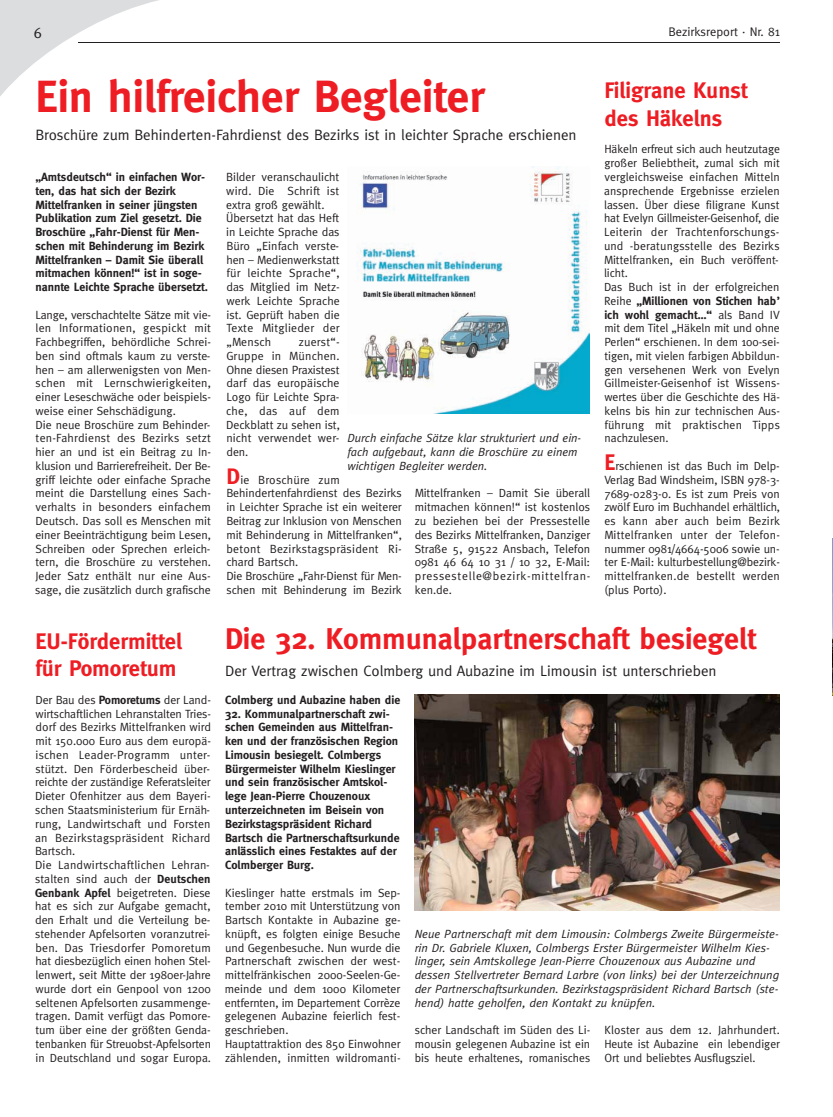
<style>
.page{position:relative;width:833px;height:1117px;background:#fff}
.page>*{position:absolute;margin:0;border:0;box-sizing:border-box;transform-origin:0 0}
.t1{font:700 45px "Meta";color:#ee1d23}
.t2{font:700 30px "Meta";color:#ee1d23}
.t3{font:700 22.5px/27.5px "Meta";color:#ee1d23}
.t4{font:15px "Meta";color:#231f20}
.t5{font:15px "Meta Caps";color:#231f20}
.t6{font:12.5px "Meta";color:#231f20}
.t7{font:11.88px/13.8px "Meta";color:#231f20}
.t8{font:700 11.88px/13.8px "Meta";color:#231f20}
.t9{font:italic 11.88px/13.8px "Meta";color:#231f20}
.s1{font-weight:700}
.s2{font-weight:700;font-size:22.5px;color:#ee1d23}
</style>
<div class="page">
<svg style="left:0;top:0;width:159px;height:96px"></svg>
<hr style="left:78px;top:42px;width:702px;height:1px;background:#231f20">
<img style="left:414px;top:694px;width:366px;height:216px">
<img style="left:832px;top:538px;width:1px;height:157px">
<img style="left:356px;top:166px;width:233px;height:248px">
<p class="t5" style="left:34px;top:24px;width:10px">6</p>
<p class="t6" style="left:668px;top:25px;width:113px">Bezirksreport · Nr. 81</p>
<h1 class="t1" style="left:35px;top:70px;width:451px">Ein hilfreicher Begleiter</h1>
<p class="t4" style="left:35px;top:126px;width:542px">Broschüre zum Behinderten-Fahrdienst des Bezirks ist in leichter Sprache erschienen</p>
<p class="t8" style="left:35px;top:170px;width:174px">„Amtsdeutsch“ in einfachen Wor&shy;ten, das hat sich der Bezirk<br>Mittelfranken in seiner jüngsten<br>Publikation zum Ziel gesetzt. Die<br>Broschüre „Fahr-Dienst für Men&shy;schen mit Behinderung im Bezirk<br>Mittelfranken – Damit Sie überall mitmachen können!“ ist in soge&shy;nannte Leichte Sprache übersetzt.</p>
<p class="t7" style="left:35px;top:307px;width:177px">Lange, verschachtelte Sätze mit vie&shy;len Informationen, gespickt mit Fachbegriffen, behördliche Schrei&shy;ben sind oftmals kaum zu verste&shy;hen – am allerwenigsten von Men&shy;schen mit Lernschwierigkeiten, einer Leseschwäche oder beispiels&shy;weise einer Sehschädigung.<br>Die neue Broschüre zum Behinder&shy;ten-Fahrdienst des Bezirks setzt hier an und ist ein Beitrag zu In&shy;klusion und Barrierefreiheit. Der Be&shy;griff leichte oder einfache Sprache meint die Darstellung eines Sach&shy;verhalts in besonders einfachem Deutsch. Das soll es Menschen mit einer Beeinträchtigung beim Lesen, Schreiben oder Sprechen erleich&shy;tern, die Broschüre zu verstehen.<br>Jeder Satz enthält nur eine Aus&shy;sage, die zusätzlich durch grafische</p>
<h3 class="t3" style="left:604px;top:77px;width:145px">Filigrane Kunst des Häkelns</h3>
<p class="t7" style="left:604px;top:142px;width:177px">Häkeln erfreut sich auch heutzutage großer Beliebtheit, zumal sich mit vergleichsweise einfachen Mitteln ansprechende Ergebnisse erzielen lassen. Über diese filigrane Kunst hat Evelyn Gillmeister-Geisenhof, die<br>Leiterin der Trachtenforschungs&shy;und -beratungsstelle des Bezirks<br>Mittelfranken, ein Buch veröffent&shy;licht.<br>Das Buch ist in der erfolgreichen<br>Reihe <span class="s1">„Millionen von Stichen hab’ ich wohl gemacht…“</span> als Band IV mit dem Titel „Häkeln mit und ohne<br>Perlen“ erschienen. In dem 100-sei&shy;tigen, mit vielen farbigen Abbildun&shy;gen versehenen Werk von Evelyn<br>Gillmeister-Geisenhof ist Wissens&shy;wertes über die Geschichte des Hä&shy;kelns bis hin zur technischen Aus&shy;führung mit praktischen Tipps nachzulesen.</p>
<p class="t7" style="left:604px;top:459px;width:177px;text-align:justify"><span class="s2">E</span>rschienen ist das Buch im Delp-Verlag Bad Windsheim, ISBN 978-3- 7689-0283-0. Es ist zum Preis von zwölf Euro im Buchhandel erhältlich, es kann aber auch beim Bezirk Mittelfranken unter der Telefon&shy;nummer 0981/4664-5006 sowie un&shy;ter E-Mail: kulturbestellung@bezirk&shy;mittelfranken.de bestellt werden (plus Porto).</p>
<p class="t7" style="left:226px;top:170px;width:115px">Bilder veranschaulicht wird. Die Schrift ist extra groß gewählt.<br>Übersetzt hat das Heft in Leichte Sprache das<br>Büro „Einfach verste&shy;hen – Medienwerkstatt für leichte Sprache“, das Mitglied im Netz&shy;werk Leichte Sprache ist. Geprüft haben die<br>Texte Mitglieder der „Mensch</p>
<p class="t7" style="left:226px;top:335px;width:115px;text-align:justify;text-indent:72px">zuerst“- Gruppe in München.<br>Ohne diesen Praxistest darf das europäische Logo für Leichte Spra&shy;che, das auf dem Deckblatt zu sehen ist, nicht verwendet wer&shy;den.</p>
<p class="t7" style="left:226px;top:472px;width:177px"><span class="s2">D</span>ie Broschüre zum<br>Behindertenfahrdienst des Bezirks in Leichter Sprache ist ein weiterer<br>Beitrag zur Inklusion von Menschen mit Behinderung in Mittelfranken“, betont Bezirkstagspräsident Ri&shy;chard Bartsch.<br>Die Broschüre „Fahr-Dienst für Men&shy;schen mit Behinderung im Bezirk</p>
<h2 class="t2" style="left:225px;top:620px;width:533px">Die 32. Kommunalpartnerschaft besiegelt</h2>
<p class="t4" style="left:225px;top:662px;width:493px">Der Vertrag zwischen Colmberg und Aubazine im Limousin ist unterschrieben</p>
<p class="t8" style="left:225px;top:692px;width:177px">Colmberg und Aubazine haben die</p>
<p class="t8" style="left:225px;top:706px;width:176px">32. Kommunalpartnerschaft zwi&shy;schen Gemeinden aus Mittelfran&shy;ken und der französischen Region<br>Limousin besiegelt. Colmbergs<br>Bürgermeister Wilhelm Kieslinger und sein französischer Amtskol&shy;lege Jean-Pierre Chouzenoux unterzeichneten im Beisein von<br>Bezirkstagspräsident Richard<br>Bartsch die Partnerschaftsurkunde anlässlich eines Festaktes auf der<br>Colmberger Burg.</p>
<p class="t7" style="left:225px;top:885px;width:177px">Kieslinger hatte erstmals im Sep&shy;tember 2010 mit Unterstützung von<br>Bartsch Kontakte in Aubazine ge&shy;knüpft, es folgten einige Besuche und Gegenbesuche. Nun wurde die<br>Partnerschaft zwischen der west&shy;mittelfränkischen 2000-Seelen-Ge&shy;meinde und dem 1000 Kilometer entfernten, im Departement Corrèze gelegenen Aubazine feierlich fest&shy;geschrieben.<br>Hauptattraktion des 850 Einwohner zählenden, inmitten wild romanti-</p>
<p class="t9" style="left:347px;top:431px;width:235px">Durch einfache Sätze klar strukturiert und ein&shy;fach aufgebaut, kann die Broschüre zu einem wichtigen Begleiter werden.</p>
<p class="t7" style="left:415px;top:486px;width:177px;text-align:justify">Mittelfranken – Damit Sie überall mitmachen können!“ ist kostenlos zu beziehen bei der Pressestelle des Bezirks Mittelfranken, Danziger Straße 5, 91522 Ansbach, Telefon 0981 46 64 10 31 / 10 32, E-Mail: pressestelle@bezirk-mittelfran&shy;ken.de.</p>
<h3 class="t3" style="left:35px;top:627px;width:148px">EU-Fördermittel für Pomoretum</h3>
<p class="t7" style="left:35px;top:692px;width:177px">Der Bau des <span class="s1">Pomoretums</span> der Land&shy;wirtschaftlichen Lehranstalten Tries&shy;dorf des Bezirks Mittelfranken wird mit 150.000 Euro aus dem europä&shy;ischen Leader-Programm unter&shy;stützt. Den Förderbescheid über&shy;reichte der zuständige Referatsleiter Dieter Ofenhitzer aus dem Bayeri&shy;schen Staatsministerium für Ernäh&shy;rung, Landwirtschaft und Forsten an Bezirkstagspräsident Richard Bartsch.<br>Die Landwirtschaftlichen Lehran&shy;stalten sind auch der <span class="s1">Deutschen Genbank Apfel</span> beigetreten. Diese hat es sich zur Aufgabe gemacht, den Erhalt und die Verteilung be&shy;stehender Apfelsorten voranzutrei&shy;ben. Das Triesdorfer Pomoretum hat diesbezüglich einen hohen Stel&shy;lenwert, seit Mitte der 1980er-Jahre wurde dort ein Genpool von 1200 seltenen Apfelsorten zusammenge&shy;tragen. Damit verfügt das Pomore&shy;tum über eine der größten Genda&shy;tenbanken für Streuobst-Apfelsorten in Deutschland und sogar Europa.</p>
<p class="t9" style="left:415px;top:926px;width:366px">Neue Partnerschaft mit dem Limousin: Colmbergs Zweite Bürgermeiste&shy;rin Dr. Gabriele Kluxen, Colmbergs Erster Bürgermeister Wilhelm Kies&shy;linger, sein Amtskollege Jean-Pierre Chouzenoux aus Aubazine und dessen Stellvertreter Bernard Larbre (von links) bei der Unterzeichnung der Partnerschaftsurkunden. Bezirkstagspräsident Richard Bartsch (ste&shy;hend) hatte geholfen, den Kontakt zu knüpfen.</p>
<p class="t7" style="left:415px;top:1022px;width:177px;text-align:justify">scher Landschaft im Süden des Li&shy;mousin gelegenen Aubazine ist ein bis heute erhaltenes, romanisches</p>
<p class="t7" style="left:604px;top:1022px;width:177px;text-align:justify">Kloster aus dem 12. Jahrhundert.<br>Heute ist Aubazine ein lebendiger Ort und beliebtes Ausflugsziel.</p>
</div>
